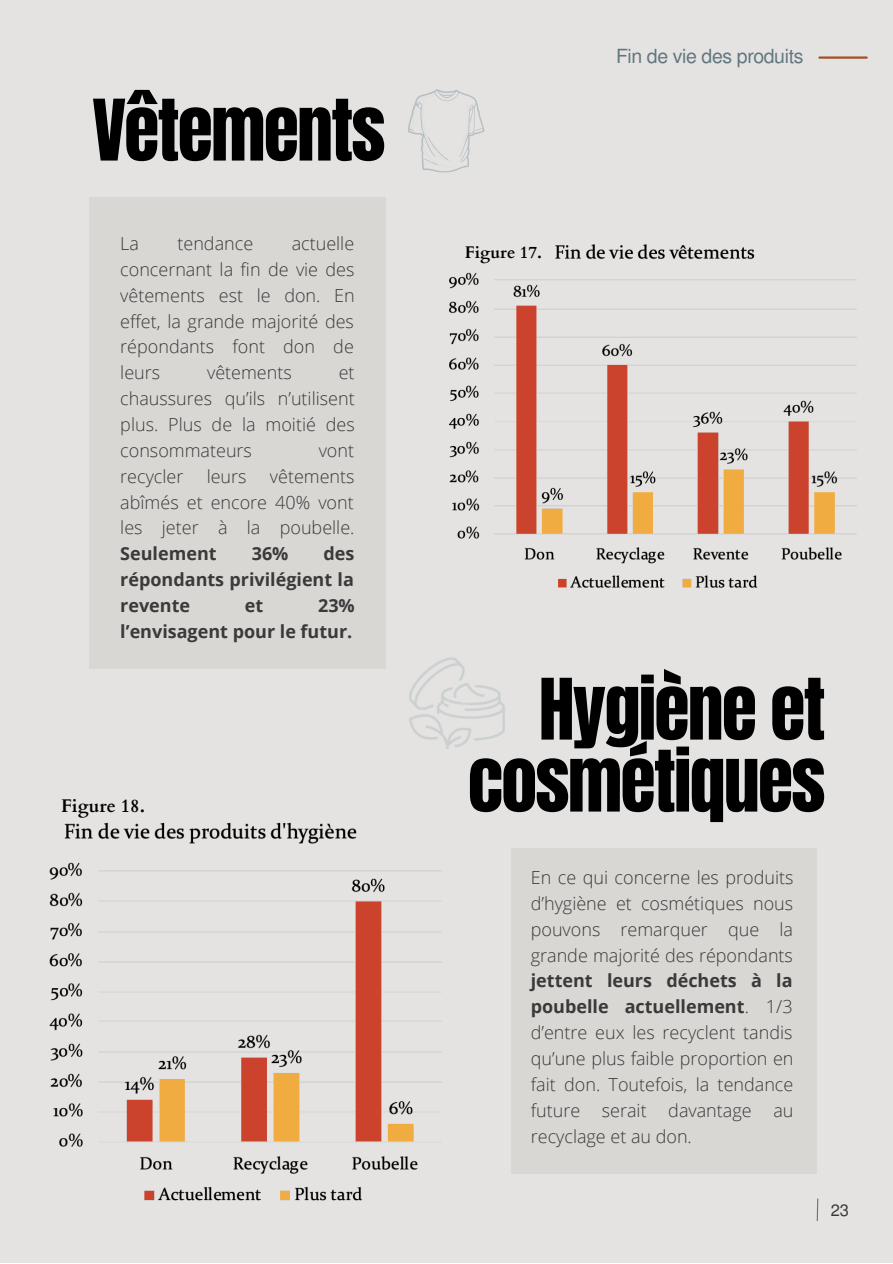
<style>
.page{position:relative;width:893px;height:1264px;background:#fff}
.page>*{position:absolute;margin:0;border:0;box-sizing:border-box;transform-origin:0 0}
.t1{font:72px/72px "Anton";letter-spacing:-.025em;color:#000;text-align:right}
.t2{font:19.5px "Mukti";letter-spacing:-.02em;color:#637680}
.t3{font:700 18.3px "Cardo";color:#000}
.t4{font:300 18px/25.8px "Open Sans";color:#3b3939;text-align:justify}
.t5{font:700 18px/25.8px "Open Sans";color:#3b3939;text-align:justify}
.t6{font:700 16.8px "Cardo";color:#000}
.t7{font:16.5px "Mukti";color:#3b3939}
.s1{font-weight:700}
</style>
<div class="page">
<div style="left:0;top:0;width:892px;height:1262px;background:#e4e3e2"></div>
<svg style="left:816px;top:1198px;width:2px;height:24px"></svg>
<div style="left:89px;top:197px;width:297px;height:471px;background:#d9d7d4"></div>
<svg style="left:408px;top:89px;width:76px;height:83px"></svg>
<hr style="left:819px;top:56px;width:47px;height:3px;background:#a25126">
<img style="left:409px;top:657px;width:96px;height:91px">
<div style="left:511px;top:848px;width:305px;height:325px;background:#d9d7d4"></div>
<img style="left:449px;top:244px;width:408px;height:344px">
<img style="left:49px;top:822px;width:392px;height:379px">
<p class="t1" style="left:92px;top:95px;width:295px">Vêtements</p>
<p class="t4" style="left:120px;top:230px;width:236px;text-indent:171px">actuelle concernant la fin de vie des vêtements est le don. En effet, la grande majorité des répondants font don de leurs</p>
<p class="t4" style="left:120px;top:230px;width:20px">La</p>
<p class="t4" style="left:177px;top:230px;width:77px">tendance</p>
<p class="t4" style="left:207px;top:359px;width:86px">vêtements</p>
<p class="t4" style="left:120px;top:359px;width:236px;text-indent:218px">et chaussures qu’ils n’utilisent plus. Plus de la moitié des consommateurs</p>
<p class="t4" style="left:318px;top:437px;width:37px">vont</p>
<p class="t4" style="left:120px;top:463px;width:236px;text-indent:150px">vêtements abîmés et encore 40% vont les jeter à la poubelle.<br><span class="s1">Seulement</span></p>
<p class="t4" style="left:120px;top:463px;width:65px">recycler</p>
<p class="t4" style="left:207px;top:463px;width:41px">leurs</p>
<p class="t5" style="left:120px;top:540px;width:236px;text-indent:203px">des répondants privilégient la revente</p>
<p class="t5" style="left:252px;top:540px;width:38px">36%</p>
<p class="t5" style="left:120px;top:592px;width:236px;text-align:right">23%<br>l’envisagent pour le futur.</p>
<p class="t5" style="left:245px;top:592px;width:20px">et</p>
<p class="t3" style="left:61px;top:793px;width:85px">Figure 18.</p>
<p class="t6" style="left:465px;top:241px;width:79px">Figure 17.</p>
<p class="t2" style="left:616px;top:43px;width:189px">Fin de vie des produits</p>
<p class="t1" style="left:468px;top:674px;width:359px">Hygiène et cosmétiques</p>
<p class="t4" style="left:530px;top:864px;width:264px">En ce qui concerne les produits d’hygiène et cosmétiques nous pouvons remarquer que la grande majorité des répondants <span class="s1">jettent leurs déchets à la poubelle actuellement</span>. 1/3 d’entre eux les recyclent tandis qu’une plus faible proportion en fait don. Toutefois, la tendance future serait davantage au recyclage et au don.</p>
<p class="t7" style="left:830px;top:1198px;width:20px">23</p>
</div>
